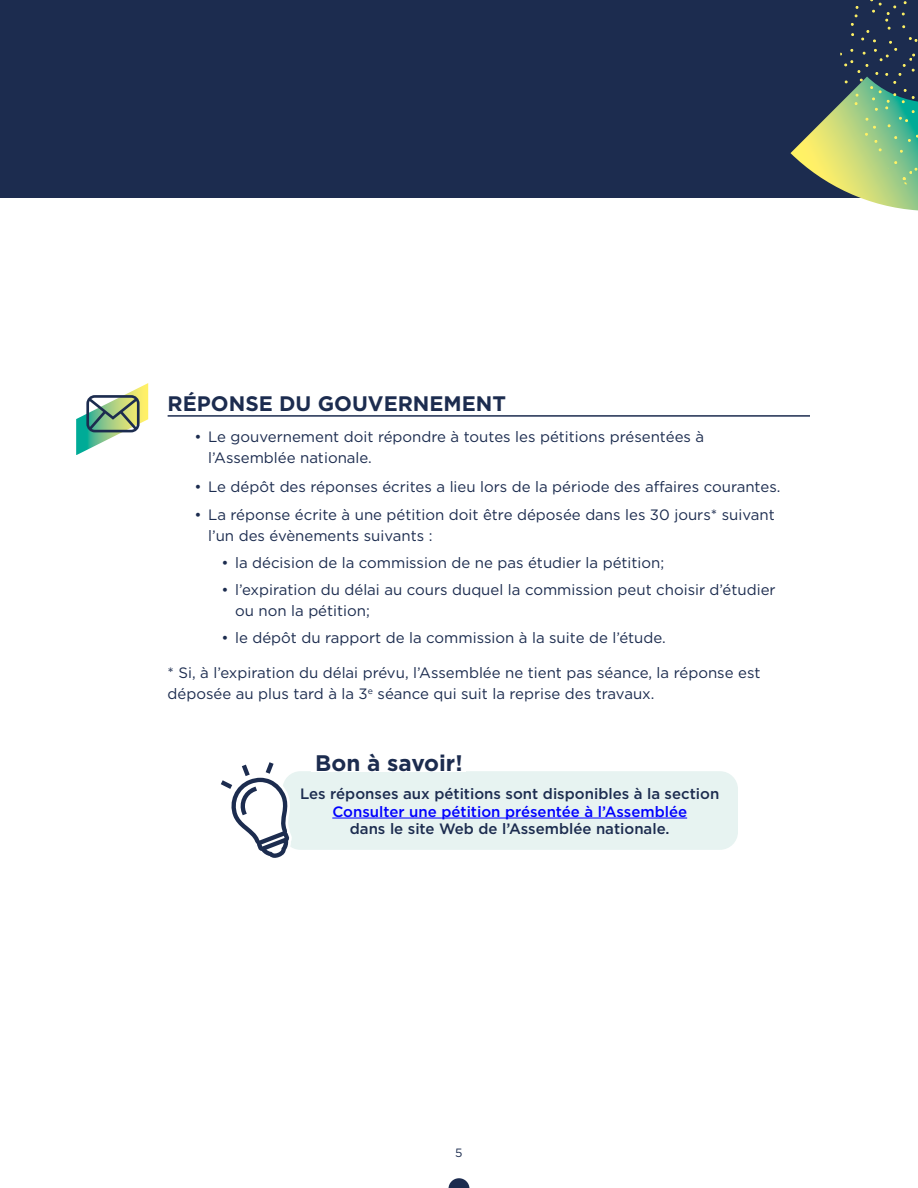
<style>
.page{position:relative;width:918px;height:1188px;background:#fff}
.page>*{position:absolute;margin:0;border:0;box-sizing:border-box;transform-origin:0 0}
.P___PUCES_NIV_1{font:700 22.5px "Gotham";color:#1c2c4f}
.t1{font:700 21px "Gotham";color:#1c2c4f}
.t2{font:15px/21px "Gotham";color:#1c2c4f}
.P___PUCES_NIV_2{font:500 15px/17.2px "Gotham";color:#1c2c4f;text-align:center}
.t3{font:12px "Gotham";color:#1c2c4f}
.s1{color:#00f}
</style>
<div class="page">
<div style="left:0;top:0;width:918px;height:198px;background:#1c2c4f"></div>
<svg style="left:790px;top:0;width:128px;height:211px"></svg>
<svg style="left:448px;top:1178px;width:22px;height:10px"></svg>
<hr style="left:168px;top:415px;width:642px;height:2px;background:#1c2c4f">
<div style="left:283px;top:771px;width:455px;height:79px;background:#e7f3f1;border-radius:18px"></div>
<hr style="left:332px;top:818px;width:355px;height:1px;background:#00f">
<svg style="left:220px;top:762px;width:72px;height:96px"></svg>
<svg style="left:76px;top:383px;width:72px;height:72px"></svg>
<h3 class="t1" style="left:168px;top:389px;width:340px">RÉPONSE DU GOUVERNEMENT</h3>
<p class="t2" style="left:208px;top:426px;width:498px;text-indent:-14px">• Le gouvernement doit répondre à toutes les pétitions présentées à l’Assemblée nationale.</p>
<p class="t2" style="left:195px;top:476px;width:587px">• Le dépôt des réponses écrites a lieu lors de la période des affaires courantes.</p>
<p class="t2" style="left:208px;top:504px;width:568px;text-indent:-14px">• La réponse écrite à une pétition doit être déposée dans les 30 jours* suivant l’un des évènements suivants :</p>
<p class="t2" style="left:222px;top:552px;width:444px">• la décision de la commission de ne pas étudier la pétition;</p>
<p class="t2" style="left:235px;top:579px;width:542px;text-indent:-14px">• l’expiration du délai au cours duquel la commission peut choisir d’étudier ou non la pétition;</p>
<p class="t2" style="left:222px;top:627px;width:446px">• le dépôt du rapport de la commission à la suite de l’étude.</p>
<p class="t2" style="left:168px;top:662px;width:594px">* Si, à l’expiration du délai prévu, l’Assemblée ne tient pas séance, la réponse est déposée au plus tard à la 3<sup>e</sup> séance qui suit la reprise des travaux.</p>
<p class="P___PUCES_NIV_1" style="left:315px;top:748px;width:149px">Bon à savoir!</p>
<p class="P___PUCES_NIV_2" style="left:300px;top:785px;width:421px">Les réponses aux pétitions sont disponibles à la section<br><span class="s1">Consulter une pétition présentée à l’Assemblée<br></span>dans le site Web de l’Assemblée nationale.</p>
<p class="t3" style="left:455px;top:1145px;width:9px">5</p>
</div>
